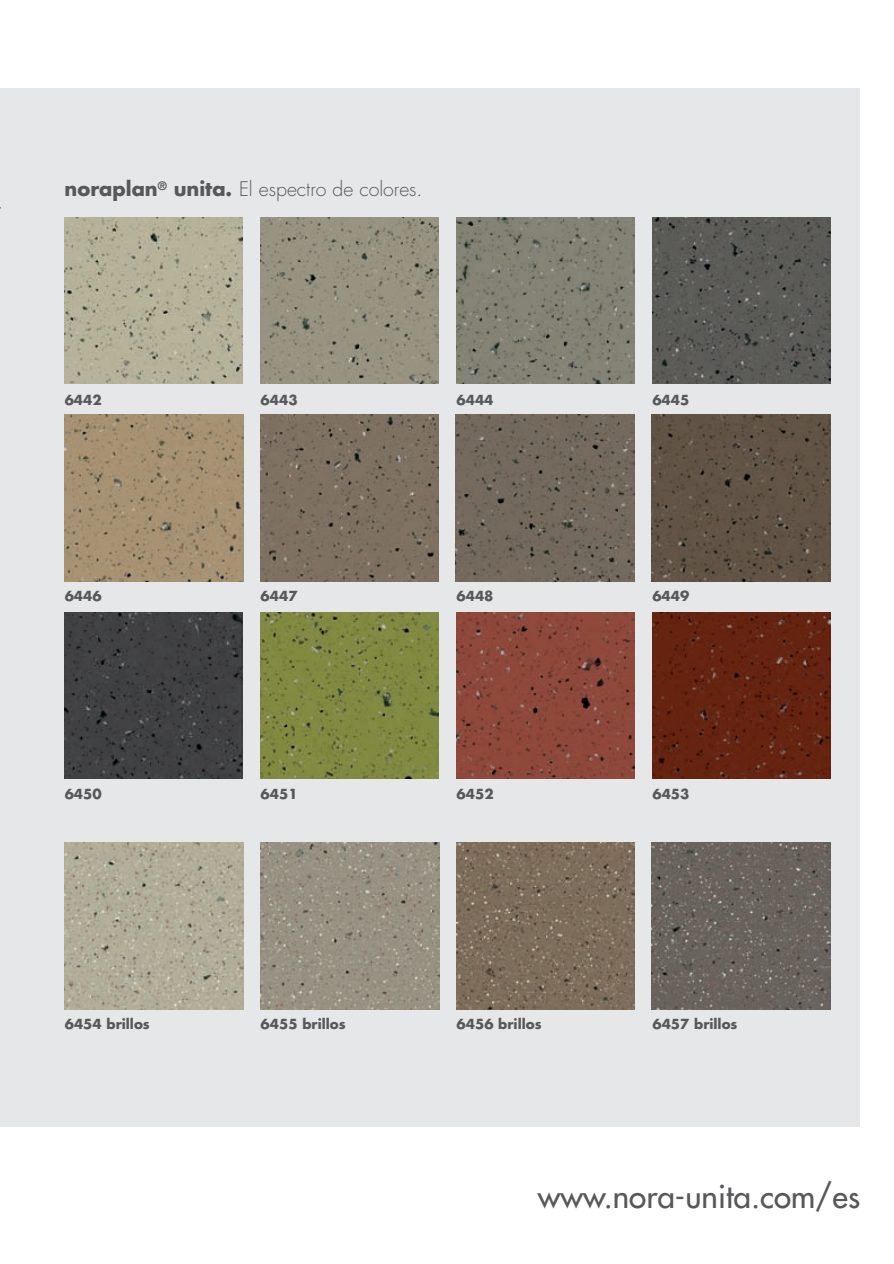
<style>
.page{position:relative;width:894px;height:1264px;background:#fff}
.page>*{position:absolute;margin:0;border:0;box-sizing:border-box;transform-origin:0 0}
.t1{font:31.5px "Futura";color:#57585a}
.t2{font:300 19.5px "Futura";color:#57585a}
.t3{font:700 13.5px "Futura";color:#57585a}
.s1{font-weight:700}
</style>
<div class="page">
<div style="left:0;top:88px;width:860px;height:1037px;background:#e6e7e9"></div>
<img style="left:652px;top:612px;width:178px;height:166px">
<img style="left:260px;top:612px;width:178px;height:166px">
<img style="left:65px;top:612px;width:178px;height:166px">
<img style="left:65px;top:218px;width:178px;height:166px">
<img style="left:260px;top:218px;width:178px;height:166px">
<img style="left:456px;top:218px;width:178px;height:166px">
<img style="left:652px;top:218px;width:178px;height:166px">
<img style="left:64px;top:415px;width:179px;height:166px">
<img style="left:260px;top:414px;width:179px;height:167px">
<img style="left:456px;top:414px;width:179px;height:167px">
<img style="left:652px;top:414px;width:178px;height:167px">
<img style="left:456px;top:612px;width:178px;height:166px">
<img style="left:64px;top:842px;width:179px;height:167px">
<img style="left:652px;top:842px;width:178px;height:167px">
<img style="left:456px;top:842px;width:179px;height:167px">
<img style="left:260px;top:842px;width:179px;height:167px">
<h2 class="t2" style="left:65px;top:180px;width:360px"><span class="s1">noraplan</span><sup>®</sup> <span class="s1">unita.</span> El espectro de colores.</h2>
<p class="t3" style="left:65px;top:393px;width:39px">6442</p>
<p class="t3" style="left:260px;top:393px;width:39px">6443</p>
<p class="t3" style="left:456px;top:393px;width:39px">6444</p>
<p class="t3" style="left:652px;top:393px;width:39px">6445</p>
<p class="t3" style="left:65px;top:590px;width:39px">6446</p>
<p class="t3" style="left:261px;top:590px;width:39px">6447</p>
<p class="t3" style="left:456px;top:590px;width:39px">6448</p>
<p class="t3" style="left:652px;top:590px;width:39px">6449</p>
<p class="t3" style="left:65px;top:787px;width:39px">6450</p>
<p class="t3" style="left:261px;top:787px;width:39px">6451</p>
<p class="t3" style="left:456px;top:787px;width:39px">6452</p>
<p class="t3" style="left:652px;top:787px;width:39px">6453</p>
<p class="t3" style="left:65px;top:1017px;width:87px">6454 brillos</p>
<p class="t3" style="left:261px;top:1017px;width:87px">6455 brillos</p>
<p class="t3" style="left:456px;top:1017px;width:87px">6456 brillos</p>
<p class="t3" style="left:652px;top:1017px;width:87px">6457 brillos</p>
<h1 class="t1" style="left:538px;top:1180px;width:324px">www.nora-unita.com/es</h1>
</div>
